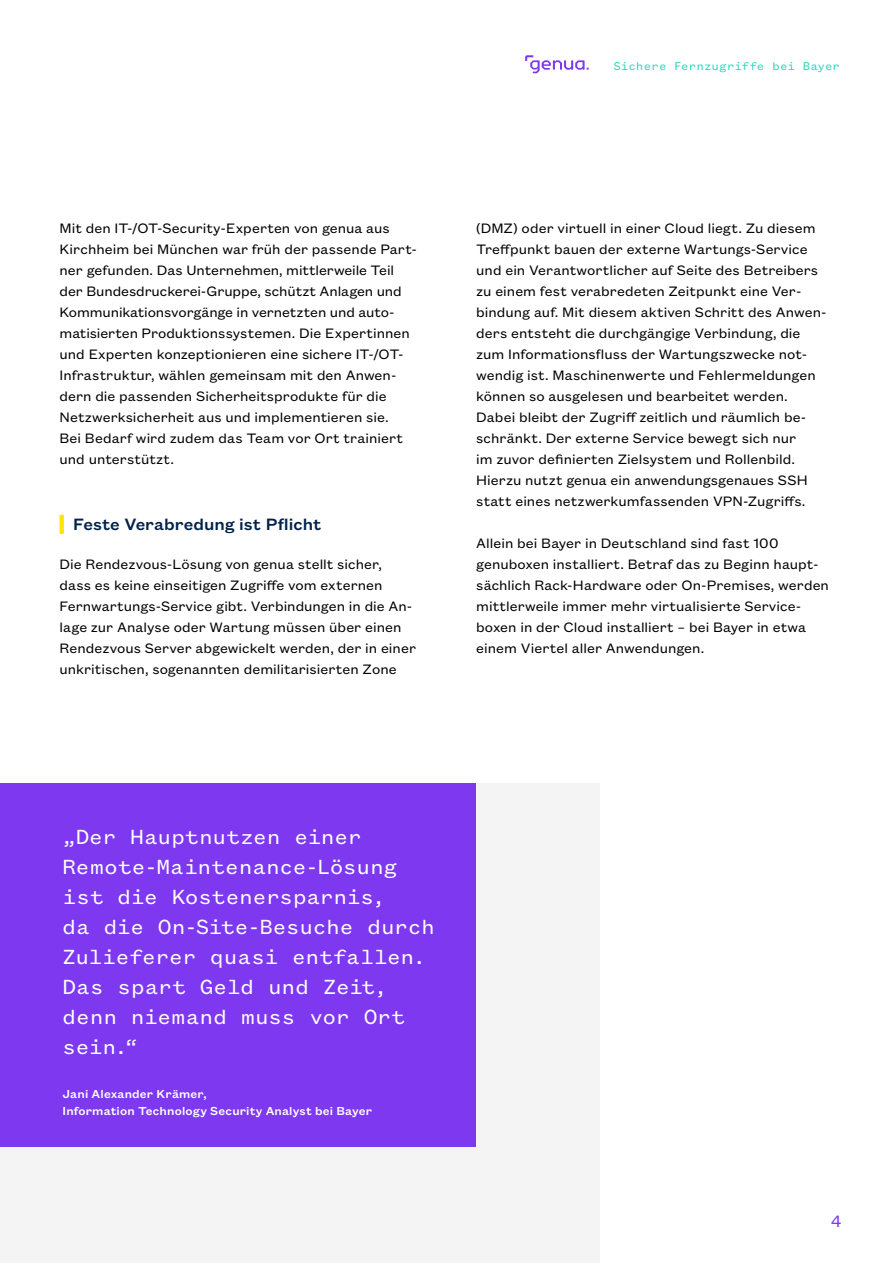
<style>
.page{position:relative;width:893px;height:1263px;background:#fff}
.page>*{position:absolute;margin:0;border:0;box-sizing:border-box;transform-origin:0 0}
.ziatt{font:22.5px/30px "Founders Grotesk Mono";letter-spacing:-.01em;color:#fff}
.GRUNDTEXT{font:500 18px "Founders Grotesk Text";color:#002149}
.t1{font:18px "Founders Grotesk Mono";color:#7d38f0}
.GRUNDTEXT-2{font:15px/21px "Founders Grotesk Text";letter-spacing:.005em;color:#000}
.t2{font:500 12.75px/16.5px "Founders Grotesk Text";letter-spacing:.01em;color:#fff}
.t3{font:12.3px "Founders Grotesk Mono";color:#28d7b9}
</style>
<div class="page">
<div style="left:0;top:783px;width:599px;height:480px;background:#f4f4f4"></div>
<svg style="left:60px;top:515px;width:4px;height:19px"></svg>
<svg style="left:525px;top:55px;width:64px;height:18px"></svg>
<div style="left:0;top:783px;width:476px;height:364px;background:#7d38f0"></div>
<p class="GRUNDTEXT-2" style="left:60px;top:216px;width:359px">Mit den IT-/OT-Security-Experten von genua aus Kirchheim bei München war früh der passende Part&shy;ner gefunden. Das Unternehmen, mittlerweile Teil der Bundesdruckerei-Gruppe, schützt Anlagen und Kommunikationsvorgänge in vernetzten und auto&shy;matisierten Produktionssystemen. Die Expertinnen und Experten konzeptionieren eine sichere IT-/OT-Infrastruktur, wählen gemeinsam mit den Anwen&shy;dern die passenden Sicherheitsprodukte für die Netzwerksicherheit aus und implementieren sie.<br>Bei Bedarf wird zudem das Team vor Ort trainiert und unterstützt.</p>
<p class="GRUNDTEXT" style="left:73px;top:512px;width:250px">Feste Verabredung ist Pflicht</p>
<p class="GRUNDTEXT-2" style="left:60px;top:552px;width:358px">Die Rendezvous-Lösung von genua stellt sicher, dass es keine einseitigen Zugriffe vom externen Fernwartungs-Service gibt. Verbindungen in die An&shy;lage zur Analyse oder Wartung müssen über einen Rendezvous Server abgewickelt werden, der in einer unkritischen, sogenannten demilitarisierten Zone</p>
<p class="t3" style="left:613px;top:59px;width:228px">Sichere Fernzugriffe bei Bayer</p>
<p class="GRUNDTEXT-2" style="left:476px;top:216px;width:352px">(DMZ) oder virtuell in einer Cloud liegt. Zu diesem Treffpunkt bauen der externe Wartungs-Service und ein Verantwortlicher auf Seite des Betreibers zu einem fest verabredeten Zeitpunkt eine Ver&shy;bindung auf. Mit diesem aktiven Schritt des Anwen&shy;ders entsteht die durchgängige Verbindung, die zum Informationsfluss der Wartungszwecke not&shy;wendig ist. Maschinenwerte und Fehlermeldungen können so ausgelesen und bearbeitet werden.<br>Dabei bleibt der Zugriff zeitlich und räumlich be&shy;schränkt. Der externe Service bewegt sich nur<br>im zuvor definierten Zielsystem und Rollenbild.<br>Hierzu nutzt genua ein anwendungsgenaues SSH statt eines netzwerkumfassenden VPN-Zugriffs.</p>
<p class="GRUNDTEXT-2" style="left:476px;top:531px;width:354px">Allein bei Bayer in Deutschland sind fast 100 genuboxen installiert. Betraf das zu Beginn haupt&shy;sächlich Rack-Hardware oder On-Premises, werden mittlerweile immer mehr virtualisierte Service&shy;boxen in der Cloud installiert – bei Bayer in etwa einem Viertel aller Anwendungen.</p>
<p class="ziatt" style="left:63px;top:822px;width:374px">„Der Hauptnutzen einer<br>Remote-Maintenance-Lösung ist die Kostenersparnis,<br>da die On-Site-Besuche durch<br>Zulieferer quasi entfallen.</p>
<p class="ziatt" style="left:63px;top:972px;width:344px">Das spart Geld und Zeit, denn niemand muss vor Ort sein.“</p>
<p class="t2" style="left:63px;top:1085px;width:311px">Jani Alexander Krämer,<br>Information Technology Security Analyst bei Bayer</p>
<p class="t1" style="left:831px;top:1211px;width:13px">4</p>
</div>
